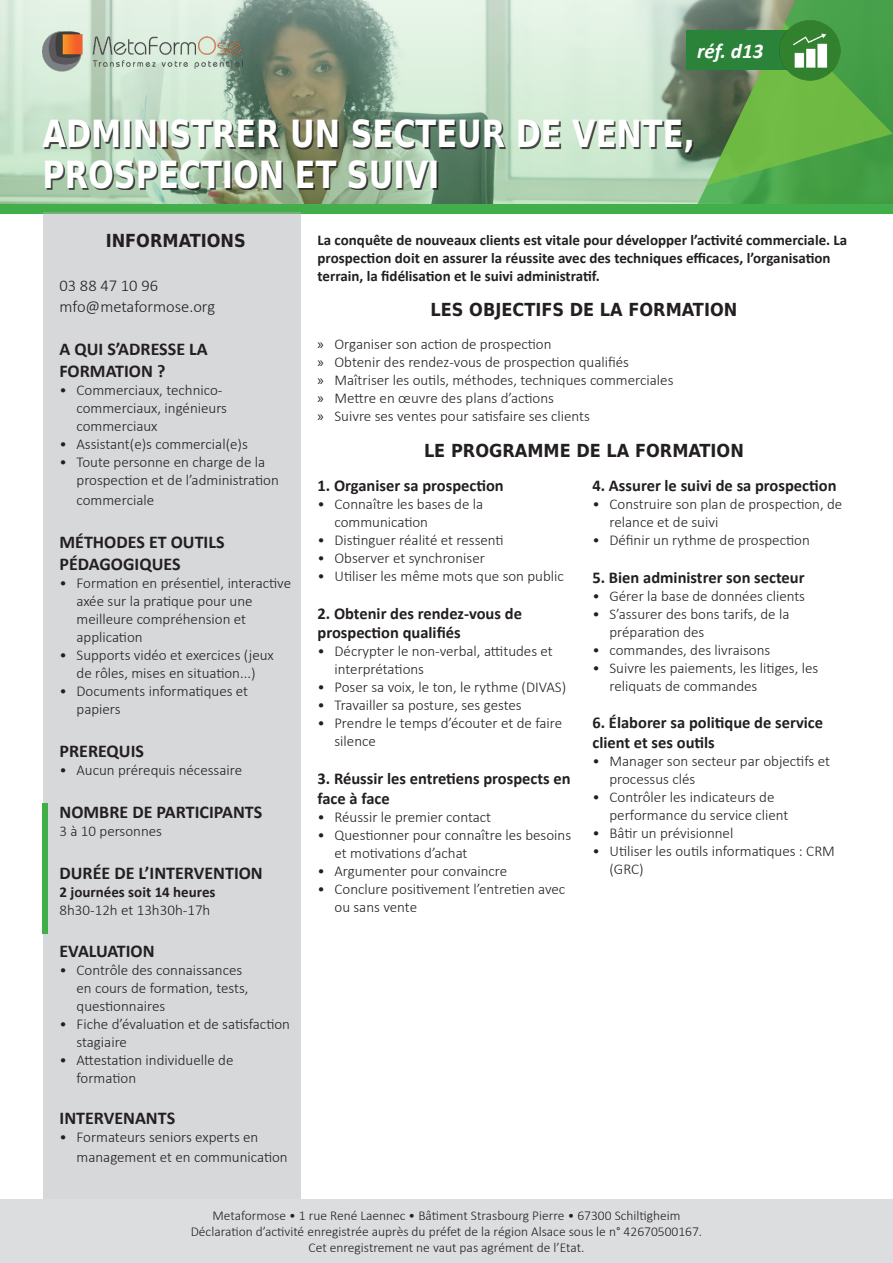
<style>
.page{position:relative;width:893px;height:1263px;background:#fff}
.page>*{position:absolute;margin:0;border:0;box-sizing:border-box;transform-origin:0 0}
.Titre_Formation{font:700 37.5px/40.5px "DejaVu Sans Condensed";color:#fff;scale:.9 1}
.t1{font:italic 700 21px "Calibri";color:#fff}
.t2{font:700 18px/21.6px "Calibri";color:#231f20}
.t3{font:700 18px "DejaVu Sans Condensed";color:#231f20}
.Texte-courant{font:700 16.5px/19.8px "Calibri";color:#231f20}
.t4{font:300 16.5px "Calibri";color:#231f20}
.t5{font:300 15px/18px "Calibri";color:#231f20}
.Intro-fiche-form{font:700 15px/18px "Calibri";color:#231f20}
.t6{font:300 13.5px/16.2px "Calibri";color:#231f20;text-align:center}
.s1{font-family:"Myriad Pro";font-weight:400}
</style>
<div class="page">
<div style="left:0;top:1199px;width:893px;height:64px;background:#dcdddf"></div>
<div style="left:0;top:0;width:893px;height:214px;background:#40ae49"></div>
<img style="left:0;top:0;width:697px;height:203px">
<div style="left:43px;top:213px;width:257px;height:986px;background:#d7d8da"></div>
<svg style="left:697px;top:0;width:196px;height:204px"></svg>
<div style="left:686px;top:31px;width:132px;height:39px;background:#2b8239"></div>
<img style="left:769px;top:18px;width:81px;height:65px">
<img style="left:43px;top:31px;width:199px;height:41px">
<div style="left:44px;top:121px;width:649px;height:69px;background:#231f20;opacity:.8"></div>
<div style="left:43px;top:803px;width:5px;height:130px;background:#40ae49"></div>
<p class="t1" style="left:697px;top:36px;width:68px">réf. d13</p>
<p class="Titre_Formation" style="left:43px;top:113px;width:726px">ADMINISTRER UN SECTEUR DE VENTE,<br>PROSPECTION ET SUIVI</p>
<p class="t3" style="left:106px;top:226px;width:142px">INFORMATIONS</p>
<p class="t4" style="left:60px;top:275px;width:100px">03 88 47 10 96</p>
<p class="t4" style="left:60px;top:297px;width:157px">mfo@metaformose.org</p>
<p class="t2" style="left:60px;top:338px;width:150px">A QUI S’ADRESSE LA<br>FORMATION ?</p>
<p class="t5" style="left:77px;top:381px;width:152px;text-indent:-17px">• Commerciaux, technico&shy;commerciaux, ingénieurs commerciaux</p>
<p class="t5" style="left:60px;top:435px;width:190px">• Assistant(e)s commercial(e)s</p>
<p class="t5" style="left:77px;top:453px;width:204px;text-indent:-17px">• Toute personne en charge de la prospection et de l’administration</p>
<p class="t5" style="left:77px;top:491px;width:79px">commerciale</p>
<p class="t2" style="left:60px;top:531px;width:167px">MÉTHODES ET OUTILS<br>PÉDAGOGIQUES</p>
<p class="t5" style="left:77px;top:573px;width:216px;text-indent:-17px">• Formation en présentiel, interactive axée sur la pratique pour une meilleure compréhension et application</p>
<p class="t5" style="left:60px;top:645px;width:216px;text-align:center">• Supports vidéo et exercices (jeux de rôles, mises en situation...)</p>
<p class="t5" style="left:77px;top:681px;width:173px;text-indent:-17px">• Documents informatiques et papiers</p>
<p class="t2" style="left:60px;top:740px;width:86px">PREREQUIS</p>
<p class="t5" style="left:60px;top:761px;width:184px">• Aucun prérequis nécessaire</p>
<p class="t2" style="left:60px;top:801px;width:204px">NOMBRE DE PARTICIPANTS</p>
<p class="t5" style="left:60px;top:822px;width:104px">3 à 10 personnes</p>
<p class="t2" style="left:60px;top:862px;width:205px">DURÉE DE L’INTERVENTION</p>
<p class="Intro-fiche-form" style="left:60px;top:883px;width:158px">2 journées soit 14 heures</p>
<p class="t5" style="left:60px;top:901px;width:152px">8h30-12h et 13h30h-17h</p>
<p class="t2" style="left:60px;top:940px;width:97px">EVALUATION</p>
<p class="t5" style="left:77px;top:960px;width:174px;text-indent:-17px">• Contrôle des connaissances en cours de formation, tests, questionnaires</p>
<p class="t5" style="left:77px;top:1014px;width:215px;text-indent:-17px">• Fiche d’évaluation et de satisfaction stagiaire</p>
<p class="t5" style="left:77px;top:1050px;width:158px;text-indent:-17px">• Attestation individuelle de formation</p>
<p class="t2" style="left:60px;top:1107px;width:117px">INTERVENANTS</p>
<p class="t5" style="left:77px;top:1127px;width:213px;line-height:19.8px;text-indent:-17px">• Formateurs seniors experts en management et en communication</p>
<p class="Intro-fiche-form" style="left:317px;top:231px;width:531px">La conquête de nouveaux clients est vitale pour développer l’activité commerciale. La prospection doit en assurer la réussite avec des techniques efficaces, l’organisation terrain, la fidélisation et le suivi administratif.</p>
<p class="t3" style="left:431px;top:295px;width:308px">LES OBJECTIFS DE LA FORMATION</p>
<p class="t5" style="left:317px;top:335px;width:236px"><span class="s1">»</span> Organiser son action de prospection</p>
<p class="t5" style="left:317px;top:353px;width:313px"><span class="s1">»</span> Obtenir des rendez-vous de prospection qualifiés</p>
<p class="t5" style="left:317px;top:371px;width:357px"><span class="s1">»</span> Maîtriser les outils, méthodes, techniques commerciales</p>
<p class="t5" style="left:317px;top:389px;width:238px"><span class="s1">»</span> Mettre en œuvre des plans d’actions</p>
<p class="t5" style="left:317px;top:407px;width:274px"><span class="s1">»</span> Suivre ses ventes pour satisfaire ses clients</p>
<p class="t3" style="left:424px;top:436px;width:321px">LE PROGRAMME DE LA FORMATION</p>
<p class="Texte-courant" style="left:317px;top:475px;width:188px">1. Organiser sa prospection</p>
<p class="t5" style="left:334px;top:495px;width:150px;text-indent:-17px">• Connaître les bases de la communication</p>
<p class="t5" style="left:317px;top:531px;width:188px">• Distinguer réalité et ressenti</p>
<p class="t5" style="left:317px;top:549px;width:169px">• Observer et synchroniser</p>
<p class="t5" style="left:317px;top:567px;width:248px">• Utiliser les même mots que son public</p>
<p class="Texte-courant" style="left:317px;top:603px;width:206px">2. Obtenir des rendez-vous de prospection qualifiés</p>
<p class="t5" style="left:334px;top:642px;width:220px;text-indent:-17px">• Décrypter le non-verbal, attitudes et interprétations</p>
<p class="t5" style="left:317px;top:678px;width:250px">• Poser sa voix, le ton, le rythme (DIVAS)</p>
<p class="t5" style="left:317px;top:696px;width:206px">• Travailler sa posture, ses gestes</p>
<p class="t5" style="left:334px;top:714px;width:229px;text-indent:-17px">• Prendre le temps d’écouter et de faire silence</p>
<p class="Texte-courant" style="left:317px;top:769px;width:255px">3. Réussir les entretiens prospects en face à face</p>
<p class="t5" style="left:317px;top:808px;width:175px">• Réussir le premier contact</p>
<p class="t5" style="left:334px;top:826px;width:238px;text-indent:-17px">• Questionner pour connaître les besoins et motivations d’achat</p>
<p class="t5" style="left:317px;top:862px;width:191px">• Argumenter pour convaincre</p>
<p class="t5" style="left:334px;top:880px;width:232px;text-indent:-17px">• Conclure positivement l’entretien avec ou sans vente</p>
<p class="Texte-courant" style="left:592px;top:475px;width:246px">4. Assurer le suivi de sa prospection</p>
<p class="t5" style="left:609px;top:495px;width:234px;text-indent:-17px">• Construire son plan de prospection, de relance et de suivi</p>
<p class="t5" style="left:592px;top:531px;width:219px">• Définir un rythme de prospection</p>
<p class="Texte-courant" style="left:592px;top:567px;width:214px">5. Bien administrer son secteur</p>
<p class="t5" style="left:592px;top:586px;width:214px">• Gérer la base de données clients</p>
<p class="t5" style="left:609px;top:604px;width:181px;text-indent:-17px">• S’assurer des bons tarifs, de la préparation des</p>
<p class="t5" style="left:592px;top:640px;width:179px">• commandes, des livraisons</p>
<p class="t5" style="left:609px;top:658px;width:210px;text-indent:-17px">• Suivre les paiements, les litiges, les reliquats de commandes</p>
<p class="Texte-courant" style="left:592px;top:713px;width:232px">6. Élaborer sa politique de service client et ses outils</p>
<p class="t5" style="left:609px;top:752px;width:222px;text-indent:-17px">• Manager son secteur par objectifs et processus clés</p>
<p class="t5" style="left:609px;top:788px;width:180px;text-indent:-17px">• Contrôler les indicateurs de performance du service client</p>
<p class="t5" style="left:592px;top:824px;width:142px">• Bâtir un prévisionnel</p>
<p class="t5" style="left:609px;top:842px;width:227px;text-indent:-17px">• Utiliser les outils informatiques : CRM (GRC)</p>
<p class="t6" style="left:191px;top:1207px;width:513px">Metaformose • 1 rue René Laennec • Bâtiment Strasbourg Pierre • 67300 Schiltigheim<br>Déclaration d’activité enregistrée auprès du préfet de la région Alsace sous le n° 42670500167.<br>Cet enregistrement ne vaut pas agrément de l’Etat.</p>
</div>
